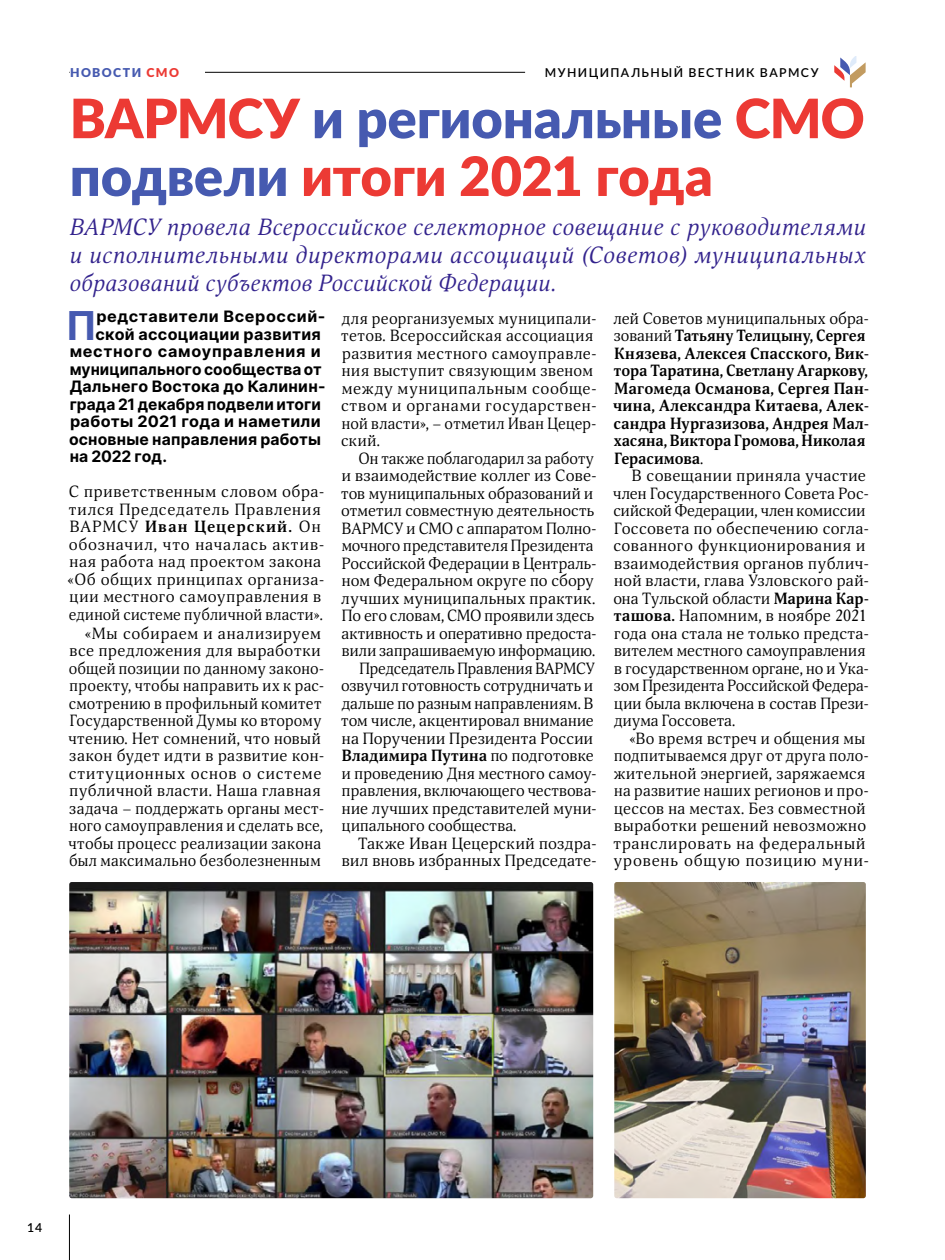
<style>
.page{position:relative;width:945px;height:1260px;background:#fff}
.page>*{position:absolute;margin:0;border:0;box-sizing:border-box;transform-origin:0 0}
.t1{font:900 54.25px/57.8px "Lato";letter-spacing:-.005em;color:#ec3a34}
.t2{font:700 39.9px "Inter";color:#465ab0}
.t3{font:italic 22.75px/28px "Orbi";letter-spacing:.025em;color:#33238d;text-align:justify}
.t4{font:15.75px/17.5px "Orbi";letter-spacing:.02em;color:#000}
.t5{font:700 15.75px/17.5px "Orbi";letter-spacing:.005em;color:#000}
.t6{font:15.75px/17.5px "Orbi";letter-spacing:.04em;color:#000}
.t7{font:15.75px "Orbi";color:#000}
.t8{font:700 15.75px "Inter";letter-spacing:.015em;color:#000}
.t9{font:15.75px "Orbi";letter-spacing:-.005em;color:#000}
.t10{font:700 15.75px "Inter";letter-spacing:.05em;color:#000}
.t11{font:700 15.75px "Inter";letter-spacing:.035em;color:#000}
.t12{font:700 15.75px "Inter";letter-spacing:-.005em;color:#000}
.t13{font:600 12.25px "Lato";letter-spacing:.11em;color:#000}
.t14{font:900 12.25px "Lato";letter-spacing:.11em;color:#465ab0}
.s1{color:#ec3a34}
.s2{color:#465ab0}
.s3{font-weight:700}
.s4{font-weight:400}
</style>
<div class="page">
<hr style="left:69px;top:72px;width:456px;height:1px;background:#000">
<svg style="left:834px;top:56px;width:32px;height:31px"></svg>
<hr style="left:69px;top:1215px;width:1px;height:45px;background:#000">
<div style="left:70px;top:60px;width:135px;height:35px;background:#fff"></div>
<img style="left:69px;top:882px;width:524px;height:316px">
<img style="left:614px;top:882px;width:252px;height:316px">
<p class="t13" style="left:545px;top:64px;width:275px">МУНИЦИПАЛЬНЫЙ ВЕСТНИК ВАРМСУ</p>
<p class="t14" style="left:70px;top:63px;width:110px">НОВОСТИ <span class="s1">СМО</span></p>
<h1 class="t1" style="left:70px;top:87px;width:797px">ВАРМСУ <span class="s2">и региональные</span> СМО <span class="s2">подвели</span> итоги 2021 года</h1>
<h3 class="t3" style="left:69px;top:213px;width:798px">ВАРМСУ провела Всероссийское селекторное совещание с руководителями и исполнительными директорами ассоциаций (Советов) муниципальных образований субъектов Российской Федерации.</h3>
<h2 class="t2" style="left:66px;top:296px;width:32px">П</h2>
<p class="t11" style="left:96px;top:305px;width:231px">редставители Всероссий-</p>
<p class="t8" style="left:95px;top:322px;width:227px">ской ассоциации развития</p>
<p class="t10" style="left:70px;top:340px;width:253px">местного самоуправления и</p>
<p class="t8" style="left:70px;top:357px;width:254px">муниципального сообщества от</p>
<p class="t8" style="left:70px;top:375px;width:257px">Дальнего Востока до Калинин-</p>
<p class="t8" style="left:70px;top:392px;width:253px">града 21 декабря подвели итоги</p>
<p class="t8" style="left:70px;top:410px;width:252px">работы 2021 года и наметили</p>
<p class="t8" style="left:69px;top:427px;width:253px">основные направления работы</p>
<p class="t12" style="left:70px;top:445px;width:99px">на 2022 год.</p>
<p class="t6" style="left:67px;top:483px;width:259px">С приветственным словом обра&shy;тился Председатель Правления<br>ВАРМСУ <span class="s3">Иван Цецерский.</span> Он обозначил, что началась актив&shy;ная работа над проектом закона «Об общих принципах организа&shy;ции местного самоуправления в единой системе публичной власти».</p>
<p class="t4" style="left:68px;top:624px;width:258px;text-indent:17px">«Мы собираем и анализируем все предложения для выработки общей позиции по данному законо&shy;проекту, чтобы направить их к рас&shy;смотрению в профильный комитет<br>Государственной Думы ко второму чтению. Нет сомнений, что новый закон будет идти в развитие кон&shy;ституционных основ о системе публичной власти. Наша главная задача – поддержать органы мест&shy;ного самоуправления и сделать все, чтобы процесс реализации закона был максимально безболезненным</p>
<p class="t4" style="left:341px;top:309px;width:257px">для реорганизуемых муниципали&shy;тетов. Всероссийская ассоциация развития местного самоуправле&shy;ния выступит связующим звеном между муниципальным сообще&shy;ством и органами государствен&shy;ной власти», – отметил Иван Цецер&shy;ский.</p>
<p class="t7" style="left:359px;top:448px;width:237px">Он также поблагодарил за работу</p>
<p class="t4" style="left:342px;top:467px;width:256px">и взаимодействие коллег из Сове-</p>
<p class="t4" style="left:341px;top:484px;width:253px">тов муниципальных образований и</p>
<p class="t4" style="left:341px;top:502px;width:255px">отметил совместную деятельность</p>
<p class="t9" style="left:342px;top:518px;width:256px">ВАРМСУ и СМО с аппаратом Полно-</p>
<p class="t7" style="left:342px;top:535px;width:253px">мочного представителя Президента</p>
<p class="t7" style="left:342px;top:553px;width:256px">Российской Федерации в Централь-</p>
<p class="t4" style="left:342px;top:572px;width:253px">ном Федеральном округе по сбору</p>
<p class="t4" style="left:341px;top:589px;width:256px">лучших муниципальных практик.</p>
<p class="t7" style="left:342px;top:605px;width:254px">По его словам, СМО проявили здесь</p>
<p class="t4" style="left:341px;top:624px;width:257px">активность и оперативно предоста-</p>
<p class="t4" style="left:342px;top:642px;width:255px">вили запрашиваемую информацию.</p>
<p class="t9" style="left:359px;top:658px;width:237px">Председатель Правления ВАРМСУ</p>
<p class="t4" style="left:341px;top:677px;width:254px">озвучил готовность сотрудничать и</p>
<p class="t4" style="left:342px;top:694px;width:253px">дальше по разным направлениям. В</p>
<p class="t4" style="left:341px;top:712px;width:254px">том числе, акцентировал внимание</p>
<p class="t4" style="left:342px;top:729px;width:253px">на Поручении Президента России</p>
<p class="t5" style="left:342px;top:747px;width:253px">Владимира Путина <span class="s4">по подготовке</span></p>
<p class="t4" style="left:342px;top:764px;width:256px">и проведению Дня местного самоу-</p>
<p class="t7" style="left:342px;top:780px;width:256px">правления, включающего чествова-</p>
<p class="t4" style="left:342px;top:799px;width:256px">ние лучших представителей муни-</p>
<p class="t7" style="left:342px;top:815px;width:176px">ципального сообщества.</p>
<p class="t4" style="left:358px;top:834px;width:240px">Также Иван Цецерский поздра-</p>
<p class="t4" style="left:342px;top:852px;width:256px">вил вновь избранных Председате-</p>
<p class="t5" style="left:613px;top:309px;width:258px"><span class="s4">лей Советов муниципальных обра&shy;зований</span> Татьяну Телицыну, Сергея<br>Князева, Алексея Спасского, Вик&shy;тора Таратина, Светлану Агаркову,<br>Магомеда Османова, Сергея Пан&shy;чина, Александра Китаева, Алек&shy;сандра Нургазизова, Андрея Мал&shy;хасяна, Виктора Громова, Николая<br>Герасимова<span class="s4">.</span></p>
<p class="t4" style="left:613px;top:467px;width:258px;text-indent:19px">В совещании приняла участие член Государственного Совета Рос&shy;сийской Федерации, член комиссии<br>Госсовета по обеспечению согла&shy;сованного функционирования и взаимодействия органов публич&shy;ной власти, глава Узловского рай&shy;она Тульской области <span class="s3">Марина Кар&shy;ташова.</span> Напомним, в ноябре 2021 года она стала не только предста&shy;вителем местного самоуправления в государственном органе, но и Ука&shy;зом Президента Российской Федера&shy;ции была включена в состав Прези&shy;диума Госсовета.</p>
<p class="t4" style="left:613px;top:729px;width:257px;text-indent:16px">«Во время встреч и общения мы подпитываемся друг от друга поло&shy;жительной энергией, заряжаемся на развитие наших регионов и про&shy;цессов на местах. Без совместной выработки решений невозможно транслировать на федеральный уровень общую позицию муни-</p>
<p class="t13" style="left:27px;top:1219px;width:17px">14</p>
</div>
